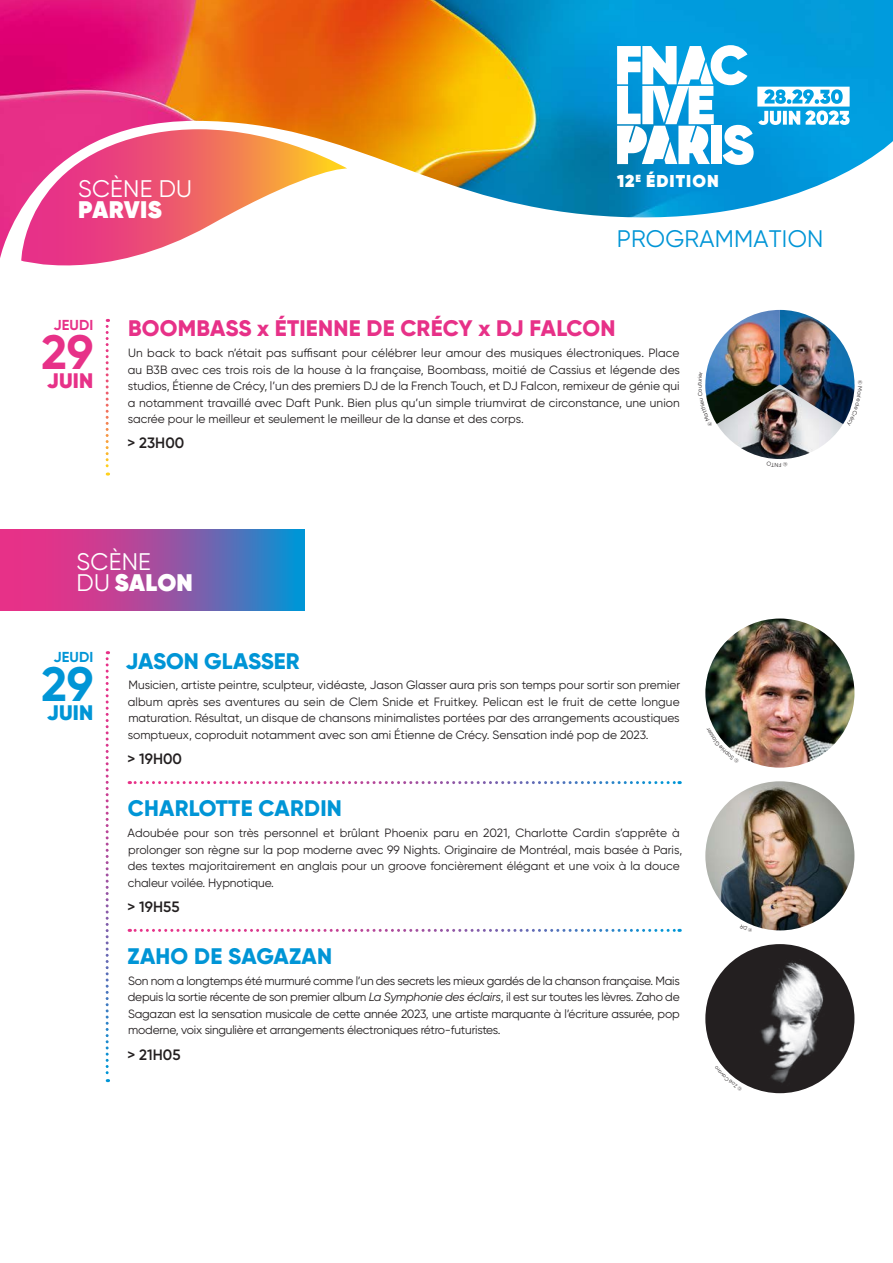
<style>
.page{position:relative;width:893px;height:1263px;background:#fff}
.page>*{position:absolute;margin:0;border:0;box-sizing:border-box;transform-origin:0 0}
.t1{font:700 48.15px "Gilroy";color:#e73188}
.t2{font:700 48.15px "Gilroy";color:#0095d6}
.t3{font:24px/21px "Gilroy";letter-spacing:.01em;color:#fff}
.t4{font:24px "Gilroy";letter-spacing:.01em;color:#0095d6}
.t5{font:800 24px "Gilroy";letter-spacing:.01em;color:#fff}
.t6{font:800 22.5px "Gilroy";letter-spacing:.01em;color:#0095d6}
.t7{font:800 22.5px "Gilroy";letter-spacing:.01em;color:#e73188}
.t8{font:900 21px "Gilroy";color:#e73188}
.t9{font:900 21px "Gilroy";color:#0095d6}
.t10{font:800 17.25px "Gilroy";letter-spacing:.06em;color:#fff}
.t11{font:600 15px "Gilroy";letter-spacing:.005em;color:#231f20}
.t12{font:700 14.4px "Gilroy";letter-spacing:.01em;color:#e73188}
.t13{font:700 14.4px "Gilroy";letter-spacing:.01em;color:#0095d6}
.t14{font:12px/16.5px "Gilroy";color:#231f20;text-align:justify}
.s1{font-weight:800}
.s2{font-style:italic}
</style>
<div class="page">
<img style="left:0;top:0;width:893px;height:258px">
<svg style="left:21px;top:129px;width:326px;height:137px"></svg>
<svg style="left:106px;top:319px;width:3px;height:157px"></svg>
<svg style="left:0;top:529px;width:304px;height:82px;background:#9554a3"></svg>
<svg style="left:617px;top:45px;width:233px;height:120px"></svg>
<svg style="left:129px;top:781px;width:551px;height:3px"></svg>
<svg style="left:129px;top:929px;width:551px;height:3px"></svg>
<svg style="left:106px;top:651px;width:3px;height:431px"></svg>
<img style="left:705px;top:309px;width:150px;height:150px">
<img style="left:705px;top:618px;width:150px;height:150px">
<img style="left:705px;top:781px;width:150px;height:150px">
<svg style="left:705px;top:944px;width:150px;height:150px"></svg>
<h2 class="t3" style="left:78px;top:178px;width:116px">SCÈNE DU</h2>
<h2 class="t5" style="left:78px;top:194px;width:85px">PARVIS</h2>
<h3 class="t10" style="left:617px;top:170px;width:103px">12<sup>E</sup> ÉDITION</h3>
<h2 class="t4" style="left:617px;top:224px;width:208px">PROGRAMMATION</h2>
<p class="t12" style="left:53px;top:316px;width:42px">JEUDI</p>
<h1 class="t1" style="left:41px;top:322px;width:54px">29</h1>
<h3 class="t8" style="left:47px;top:367px;width:48px">JUIN</h3>
<h3 class="t7" style="left:128px;top:314px;width:489px">BOOMBASS x ÉTIENNE DE CRÉCY x DJ FALCON</h3>
<p class="t14" style="left:128px;top:344px;width:554px">Un back to back n’était pas suffisant pour célébrer leur amour des musiques électroniques. Place au B3B avec ces trois rois de la house à la française, Boombass, moitié de Cassius et légende des studios, Étienne de Crécy, l’un des premiers DJ de la French Touch, et DJ Falcon, remixeur de génie qui a notamment travaillé avec Daft Punk. Bien plus qu’un simple triumvirat de circonstance, une union sacrée pour le meilleur et seulement le meilleur de la danse et des corps.</p>
<p class="t11" style="left:128px;top:434px;width:58px">&gt; 23H00</p>
<h2 class="t3" style="left:77px;top:551px;width:118px">SCÈNE<br>DU <span class="s1">SALON</span></h2>
<p class="t13" style="left:53px;top:648px;width:42px">JEUDI</p>
<h1 class="t2" style="left:41px;top:654px;width:54px">29</h1>
<h3 class="t9" style="left:47px;top:700px;width:48px">JUIN</h3>
<h3 class="t6" style="left:126px;top:646px;width:176px">JASON GLASSER</h3>
<p class="t14" style="left:128px;top:677px;width:554px">Musicien, artiste peintre, sculpteur, vidéaste, Jason Glasser aura pris son temps pour sortir son premier album après ses aventures au sein de Clem Snide et Fruitkey. Pelican est le fruit de cette longue maturation. Résultat, un disque de chansons minimalistes portées par des arrangements acoustiques somptueux, coproduit notamment avec son ami Étienne de Crécy. Sensation indé pop de 2023.</p>
<p class="t11" style="left:128px;top:749px;width:56px">&gt; 19H00</p>
<h3 class="t6" style="left:128px;top:794px;width:216px">CHARLOTTE CARDIN</h3>
<p class="t14" style="left:128px;top:824px;width:556px;text-align:left">Adoubée pour son très personnel et brûlant Phoenix paru en 2021, Charlotte Cardin s’apprête à prolonger son règne sur la pop moderne avec 99 Nights. Originaire de Montréal, mais basée à Paris, des textes majoritairement en anglais pour un groove foncièrement élégant et une voix à la douce chaleur voilée. Hypnotique.</p>
<p class="t11" style="left:128px;top:897px;width:53px">&gt; 19H55</p>
<h3 class="t6" style="left:128px;top:942px;width:206px">ZAHO DE SAGAZAN</h3>
<p class="t14" style="left:128px;top:972px;width:553px">Son nom a longtemps été murmuré comme l’un des secrets les mieux gardés de la chanson française. Mais depuis la sortie récente de son premier album <span class="s2">La Symphonie des éclairs</span>, il est sur toutes les lèvres. Zaho de Sagazan est la sensation musicale de cette année 2023, une artiste marquante à l’écriture assurée, pop moderne, voix singulière et arrangements électroniques rétro-futuristes.</p>
<p class="t11" style="left:128px;top:1045px;width:54px">&gt; 21H05</p>
</div>
